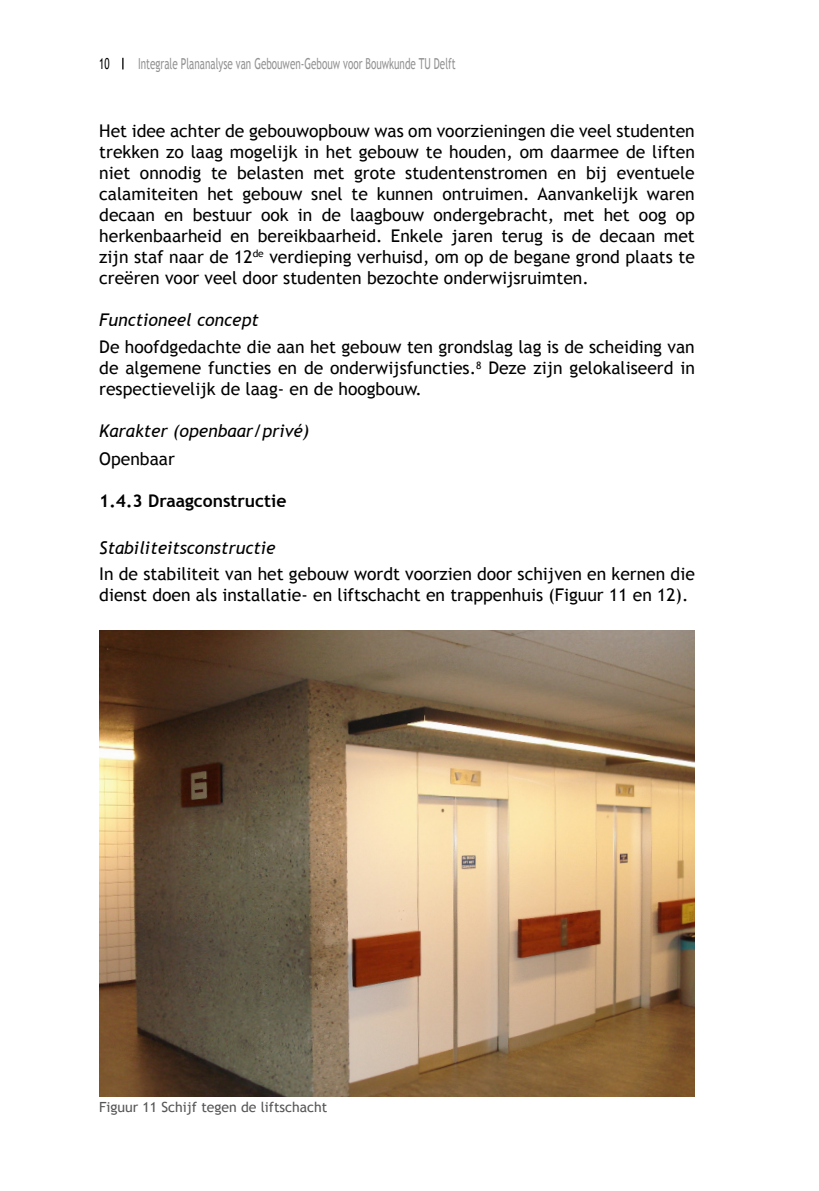
<style>
.page{position:relative;width:819px;height:1191px;background:#fff}
.page>*{position:absolute;margin:0;border:0;box-sizing:border-box;transform-origin:0 0}
.t1{font:17.5px/21px "Trebuchet MS";color:#000;text-align:justify}
.t2{font:italic 17.5px "Trebuchet MS";color:#000}
.t3{font:700 17.5px "Trebuchet MS";color:#000}
.t4{font:15.22px "Trebuchet MS";color:#939393;scale:.65 1}
.t5{font:15.22px "Trebuchet MS";color:#000;scale:.65 1}
.t6{font:14px "Trebuchet MS";color:#565656}
</style>
<div class="page">
<img style="left:99px;top:630px;width:595px;height:466px">
<p class="t5" style="left:99px;top:55px;width:17px">10</p>
<p class="t4" style="left:138px;top:55px;width:490px">Integrale Plananalyse van Gebouwen-Gebouw voor Bouwkunde TU Delft</p>
<p class="t1" style="left:99px;top:120px;width:597px">Het idee achter de gebouwopbouw was om voorzieningen die veel studenten trekken zo laag mogelijk in het gebouw te houden, om daarmee de liften niet onnodig te belasten met grote studentenstromen en bij eventuele calamiteiten het gebouw snel te kunnen ontruimen. Aanvankelijk waren decaan en bestuur ook in de laagbouw ondergebracht, met het oog op herkenbaarheid en bereikbaarheid. Enkele jaren terug is de decaan met zijn staf naar de 12<sup>de</sup> verdieping verhuisd, om op de begane grond plaats te creëren voor veel door studenten bezochte onderwijsruimten.</p>
<p class="t2" style="left:99px;top:309px;width:161px">Functioneel concept</p>
<p class="t1" style="left:99px;top:337px;width:597px">De hoofdgedachte die aan het gebouw ten grondslag lag is de scheiding van de algemene functies en de onderwijsfuncties.<sup>8</sup> Deze zijn gelokaliseerd in respectievelijk de laag- en de hoogbouw.</p>
<p class="t2" style="left:99px;top:421px;width:211px">Karakter (openbaar/privé)</p>
<p class="t1" style="left:99px;top:448px;width:77px">Openbaar</p>
<p class="t3" style="left:99px;top:489px;width:189px">1.4.3 Draagconstructie</p>
<p class="t2" style="left:99px;top:537px;width:178px">Stabiliteitsconstructie</p>
<p class="t1" style="left:99px;top:564px;width:597px">In de stabiliteit van het gebouw wordt voorzien door schijven en kernen die dienst doen als installatie- en liftschacht en trappenhuis (Figuur 11 en 12).</p>
<p class="t6" style="left:99px;top:1098px;width:229px">Figuur 11 Schijf tegen de liftschacht</p>
</div>
